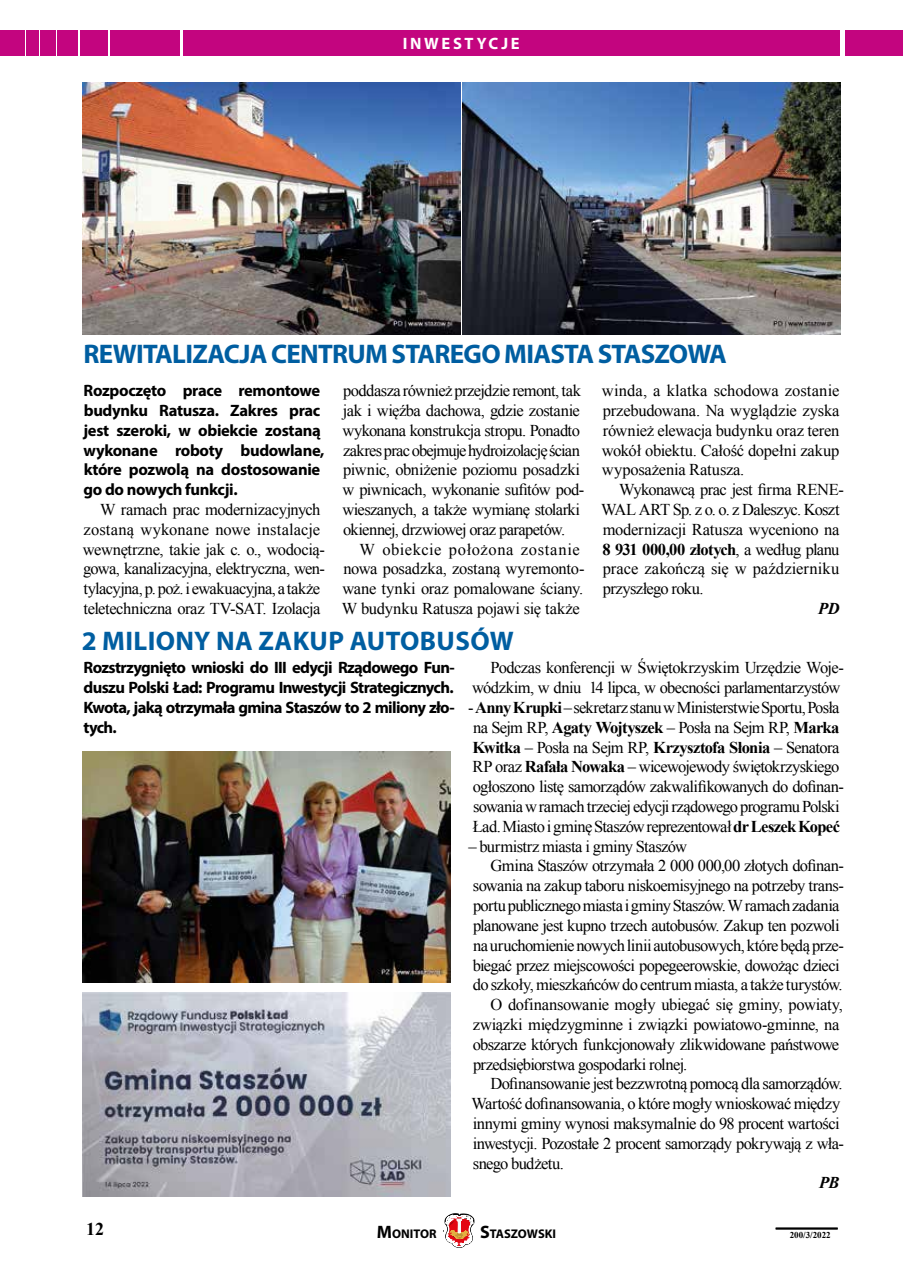
<style>
.page{position:relative;width:904px;height:1276px;background:#fff}
.page>*{position:absolute;margin:0;border:0;box-sizing:border-box;transform-origin:0 0}
.t1{font:700 27px "Myriad Pro";letter-spacing:-.025em;color:#005ea1}
.t2{font:700 27px "Myriad Pro";letter-spacing:.015em;color:#005ea1}
.t3{font:700 18px "Times New Roman";color:#000}
.t4{font:16.5px/19.8px "Times New Roman";letter-spacing:-.035em;color:#000}
.t5{font:700 16.5px/19.8px "Myriad Pro";letter-spacing:-.02em;color:#000}
.t6{font:16.5px/19.8px "Times New Roman";letter-spacing:-.01em;color:#000}
.t7{font:700 16.5px "Myriad Pro";letter-spacing:.16em;color:#fff}
.t8{font:italic 700 16.5px "Times New Roman";color:#000}
.t9{font:700 12.6px "Myriad Pro";color:#000}
.t10{font:700 9px "Times New Roman";color:#000}
.s1{font-weight:700}
.s2{font-size:18px}
</style>
<div class="page">
<img style="left:83px;top:83px;width:377px;height:251px">
<img style="left:463px;top:83px;width:377px;height:251px">
<img style="left:83px;top:752px;width:368px;height:230px">
<img style="left:83px;top:992px;width:368px;height:205px">
<hr style="left:775px;top:1227px;width:62px;height:1px;background:#000">
<hr style="left:775px;top:1228px;width:62px;height:1px;background:#000">
<svg style="left:445px;top:1213px;width:29px;height:34px"></svg>
<div style="left:183px;top:30px;width:656px;height:26px;background:#c3057f"></div>
<div style="left:0;top:30px;width:24px;height:26px;background:#c3057f"></div>
<div style="left:26px;top:30px;width:12px;height:26px;background:#c3057f"></div>
<div style="left:40px;top:30px;width:16px;height:26px;background:#c3057f"></div>
<div style="left:110px;top:30px;width:69px;height:26px;background:#c3057f"></div>
<div style="left:845px;top:30px;width:57px;height:26px;background:#c3057f"></div>
<div style="left:58px;top:30px;width:20px;height:26px;background:#c3057f"></div>
<div style="left:80px;top:30px;width:28px;height:26px;background:#c3057f"></div>
<p class="t7" style="left:403px;top:33px;width:118px">INWESTYCJE</p>
<h1 class="t1" style="left:84px;top:336px;width:644px">REWITALIZACJA CENTRUM STAREGO MIASTA STASZOWA</h1>
<p class="t5" style="left:83px;top:380px;width:242px">Rozpoczęto prace remontowe budynku Ratusza. Zakres prac jest szeroki, w obiekcie zostaną wykonane roboty budowlane, które pozwolą na dostosowanie go do nowych funkcji.</p>
<p class="t4" style="left:83px;top:499px;width:243px;text-indent:17px">W ramach prac modernizacyjnych zostaną wykonane nowe instalacje wewnętrzne, takie jak c. o., wodocią&shy;gowa, kanalizacyjna, elektryczna, wen&shy;tylacyjna, p. poż. i ewakuacyjna, a także teletechniczna oraz TV-SAT. Izolacja</p>
<p class="t4" style="left:342px;top:380px;width:243px">poddasza również przejdzie remont, tak jak i więźba dachowa, gdzie zostanie wykonana konstrukcja stropu. Ponadto zakres prac obejmuje hydroizolację ścian piwnic, obniżenie poziomu posadzki w piwnicach, wykonanie sufitów pod&shy;wieszanych, a także wymianę stolarki okiennej, drzwiowej oraz parapetów.</p>
<p class="t6" style="left:341px;top:539px;width:244px;text-indent:18px">W obiekcie położona zostanie nowa posadzka, zostaną wyremonto&shy;wane tynki oraz pomalowane ściany.<br>W budynku Ratusza pojawi się także</p>
<p class="t4" style="left:602px;top:380px;width:239px;text-align:justify">winda, a klatka schodowa zostanie przebudowana. Na wyglądzie zyska również elewacja budynku oraz teren wokół obiektu. Całość dopełni zakup wyposażenia Ratusza.</p>
<p class="t4" style="left:601px;top:479px;width:244px;text-indent:18px">Wykonawcą prac jest firma RENE-<br>WAL ART Sp. z o. o. z Daleszyc. Koszt modernizacji Ratusza wyceniono na<br><span class="s1">8 931 000,00 złotych</span>, a według planu prace zakończą się w październiku przyszłego roku.</p>
<p class="t8" style="left:818px;top:597px;width:23px">PD</p>
<h1 class="t2" style="left:82px;top:623px;width:433px">2 MILIONY NA ZAKUP AUTOBUSÓW</h1>
<p class="t5" style="left:84px;top:657px;width:372px;text-align:justify">Rozstrzygnięto wnioski do III edycji Rządowego Fun&shy;duszu Polski Ład: Programu Inwestycji Strategicznych.<br>Kwota, jaką otrzymała gmina Staszów to 2 miliony zło&shy;tych.</p>
<p class="t4" style="left:472px;top:658px;width:373px;text-align:right">Podczas konferencji w Świętokrzyskim Urzędzie Woje&shy;wódzkim, w dniu 14 lipca, w obecności parlamentarzystów</p>
<p class="t4" style="left:468px;top:697px;width:377px">- <span class="s1">Anny Krupki</span> – sekretarz stanu w Ministerstwie Sportu, Posła na Sejm RP, <span class="s1">Agaty Wojtyszek</span> – Posła na Sejm RP, <span class="s1">Marka Kwitka</span> – Posła na Sejm RP, <span class="s1">Krzysztofa Słonia</span> – Senatora RP oraz <span class="s1">Rafała Nowaka</span> – wicewojewody świętokrzyskiego ogłoszono listę samorządów zakwalifikowanych do dofinan&shy;sowania w ramach trzeciej edycji rządowego programu Polski Ład. Miasto i gminę Staszów reprezentował <span class="s1">dr Leszek Kopeć</span></p>
<p class="t4" style="left:468px;top:836px;width:220px">– burmistrz miasta i gminy Staszów</p>
<p class="t4" style="left:490px;top:856px;width:355px">Gmina Staszów otrzymała 2 000 000,00 złotych dofinan-</p>
<p class="t4" style="left:473px;top:875px;width:372px">sowania na zakup taboru niskoemisyjnego na potrzeby trans-</p>
<p class="t4" style="left:473px;top:895px;width:368px">portu publicznego miasta i gminy Staszów. W ramach zadania</p>
<p class="t4" style="left:473px;top:915px;width:368px">planowane jest kupno trzech autobusów. Zakup ten pozwoli</p>
<p class="t4" style="left:473px;top:935px;width:372px">na uruchomienie nowych linii autobusowych, które będą prze-</p>
<p class="t4" style="left:473px;top:955px;width:368px">biegać przez miejscowości popegeerowskie, dowożąc dzieci</p>
<p class="t4" style="left:473px;top:974px;width:371px">do szkoły, mieszkańców do centrum miasta, a także turystów.</p>
<p class="t4" style="left:490px;top:994px;width:354px">O dofinansowanie mogły ubiegać się gminy, powiaty,</p>
<p class="t6" style="left:473px;top:1014px;width:368px">związki międzygminne i związki powiatowo-gminne, na</p>
<p class="t4" style="left:473px;top:1034px;width:368px">obszarze których funkcjonowały zlikwidowane państwowe</p>
<p class="t4" style="left:473px;top:1054px;width:216px">przedsiębiorstwa gospodarki rolnej.</p>
<p class="t4" style="left:490px;top:1073px;width:354px">Dofinansowanie jest bezzwrotną pomocą dla samorządów.</p>
<p class="t4" style="left:471px;top:1093px;width:370px">Wartość dofinansowania, o które mogły wnioskować między</p>
<p class="t4" style="left:472px;top:1113px;width:368px">innymi gminy wynosi maksymalnie do 98 procent wartości</p>
<p class="t4" style="left:472px;top:1133px;width:373px">inwestycji. Pozostałe 2 procent samorządy pokrywają z wła-</p>
<p class="t4" style="left:473px;top:1153px;width:92px">snego budżetu.</p>
<p class="t8" style="left:819px;top:1171px;width:22px">PB</p>
<p class="t3" style="left:86px;top:1216px;width:19px">12</p>
<p class="t9" style="left:377px;top:1225px;width:61px"><span class="s2">M</span>ONITOR</p>
<p class="t9" style="left:480px;top:1225px;width:77px"><span class="s2">S</span>TASZOWSKI</p>
<p class="t10" style="left:789px;top:1229px;width:43px">200/3/2022</p>
</div>
